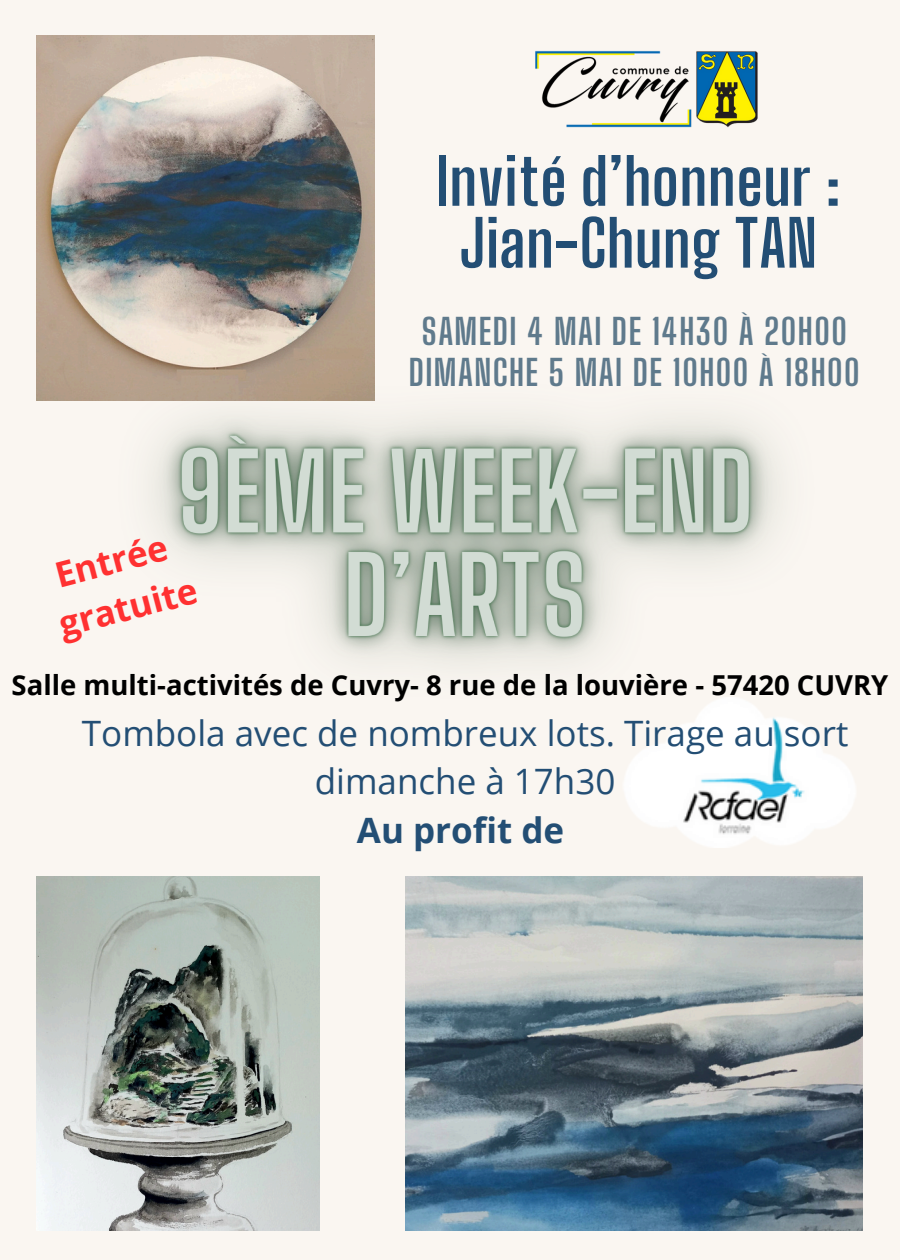
<style>
.page{position:relative;width:900px;height:1260px;background:#faf6f1}
.page>*{position:absolute;margin:0;border:0;box-sizing:border-box;transform-origin:0 0}
.t1{font:700 63.5px/62px "Big Shoulders Display";letter-spacing:.01em;color:#234e74;text-align:center}
.t2{font:700 35.5px/41.2px "Big Shoulders Display";letter-spacing:.04em;color:#5f7a8c;text-align:center}
.t3{font:35px/48.8px "Open Sans";color:#234e74;text-align:center}
.t4{font:700 35px/48.8px "Open Sans";color:#ff3131}
.t5{font:700 27.5px "Open Sans";color:#000}
.s1{font-weight:700}
</style>
<div class="page">
<img style="left:37px;top:35px;width:337px;height:366px">
<img style="left:405px;top:876px;width:458px;height:355px">
<img style="left:37px;top:876px;width:283px;height:355px">
<img style="left:535px;top:50px;width:223px;height:78px">
<img style="left:624px;top:778px;width:231px;height:69px">
<img style="left:56px;top:311px;width:796px;height:467px">
<p class="t4" style="left:41px;top:554px;width:143px;rotate:-15deg">Entrée gratuite</p>
<p class="t1" style="left:436px;top:150px;width:406px">Invité d’honneur :<br>Jian-Chung TAN</p>
<p class="t2" style="left:409px;top:311px;width:453px">SAMEDI 4 MAI DE 14H30 À 20H00<br>DIMANCHE 5 MAI DE 10H00 À 18H00</p>
<p class="t5" style="left:12px;top:666px;width:878px">Salle multi-activités de Cuvry- 8 rue de la louvière - 57420 CUVRY</p>
<h5 class="t3" style="left:82px;top:708px;width:768px">Tombola avec de nombreux lots. Tirage au sort dimanche à 17h30<br><span class="s1">Au profit de</span></h5>
</div>
